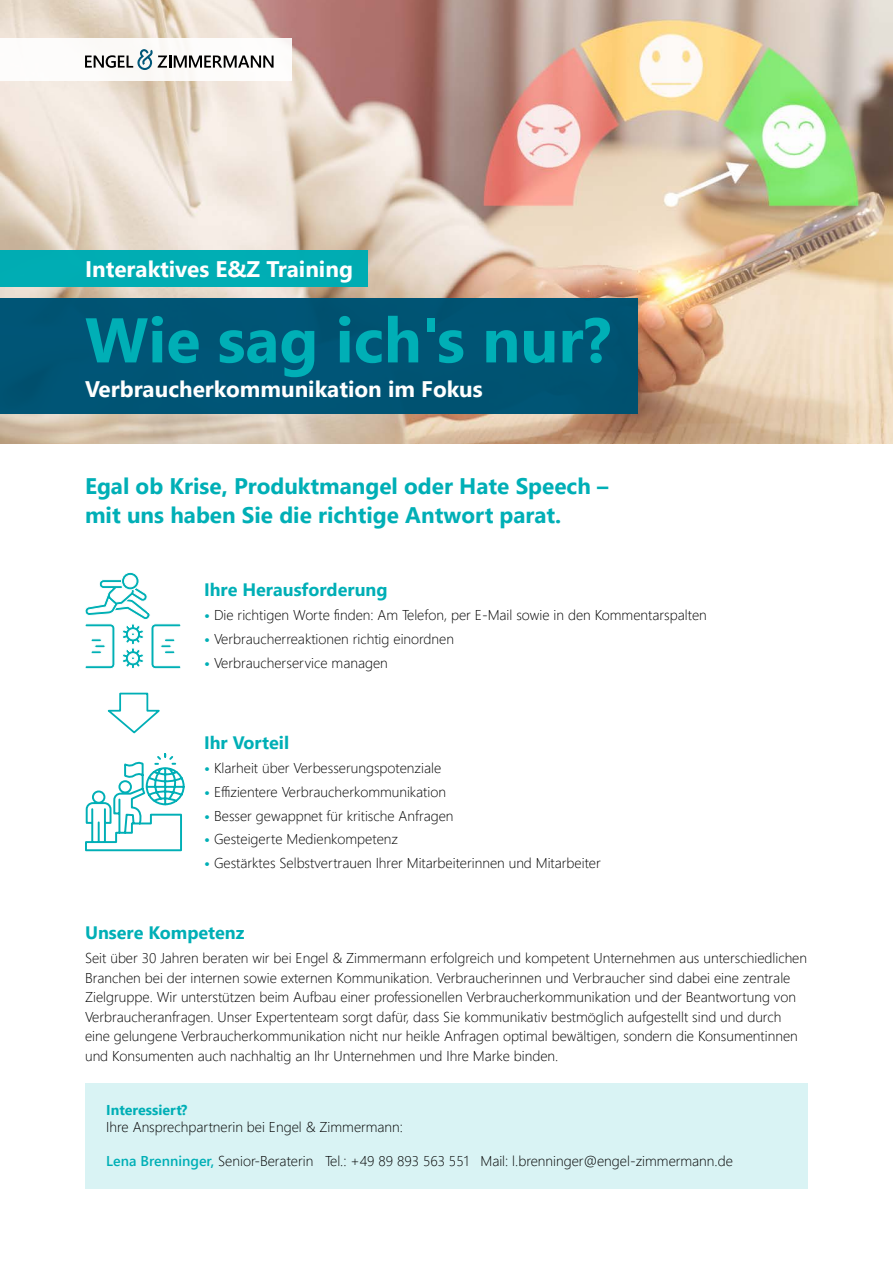
<style>
.page{position:relative;width:893px;height:1263px;background:#fff}
.page>*{position:absolute;margin:0;border:0;box-sizing:border-box;transform-origin:0 0}
.t1{font:700 63px "Segoe UI";color:#00afb6}
.t2{font:700 22.5px/28.5px "Segoe UI";color:#00afb6}
.t3{font:700 22.5px "Segoe UI";color:#fff}
.t4{font:700 18px "Segoe UI";color:#00afb6}
.t5{font:300 14.25px/19.5px "Segoe UI";color:#000}
.t6{font:700 14.25px "Segoe UI";color:#00afb6}
.s1{font-weight:700;color:#00afb6}
.s2{font-weight:600;color:#00afb6}
</style>
<div class="page">
<img style="left:0;top:0;width:893px;height:443px">
<div style="left:85px;top:1083px;width:723px;height:105px;background:#d9f3f4"></div>
<div style="left:0;top:298px;width:638px;height:115px;background:#005779"></div>
<div style="left:0;top:251px;width:368px;height:36px;background:#00afb6"></div>
<div style="left:0;top:38px;width:292px;height:43px;background:#fff"></div>
<svg style="left:85px;top:49px;width:189px;height:21px"></svg>
<svg style="left:85px;top:753px;width:100px;height:99px"></svg>
<svg style="left:85px;top:572px;width:96px;height:97px"></svg>
<svg style="left:107px;top:692px;width:53px;height:42px"></svg>
<h2 class="t3" style="left:85px;top:248px;width:269px">Interaktives E&amp;Z Training</h2>
<h1 class="t1" style="left:85px;top:281px;width:528px">Wie sag ich's nur?</h1>
<h2 class="t3" style="left:85px;top:368px;width:399px">Verbraucherkommunikation im Fokus</h2>
<h2 class="t2" style="left:85px;top:470px;width:525px">Egal ob Krise, Produktmangel oder Hate Speech – mit uns haben Sie die richtige Antwort parat.</h2>
<p class="t4" style="left:204px;top:573px;width:185px">Ihre Herausforderung</p>
<p class="t5" style="left:204px;top:604px;width:504px"><span class="s1">•</span> Die richtigen Worte finden: Am Telefon, per E-Mail sowie in den Kommentarspalten</p>
<p class="t5" style="left:204px;top:627px;width:251px"><span class="s1">•</span> Verbraucherreaktionen richtig einordnen</p>
<p class="t5" style="left:204px;top:651px;width:185px"><span class="s1">•</span> Verbraucherservice managen</p>
<p class="t4" style="left:204px;top:726px;width:87px">Ihr Vorteil</p>
<p class="t5" style="left:204px;top:757px;width:239px"><span class="s1">•</span> Klarheit über Verbesserungspotenziale</p>
<p class="t5" style="left:204px;top:781px;width:243px"><span class="s1">•</span> Effizientere Verbraucherkommunikation</p>
<p class="t5" style="left:204px;top:804px;width:251px"><span class="s1">•</span> Besser gewappnet für kritische Anfragen</p>
<p class="t5" style="left:204px;top:828px;width:196px"><span class="s1">•</span> Gesteigerte Medienkompetenz</p>
<p class="t5" style="left:204px;top:852px;width:398px"><span class="s1">•</span> Gestärktes Selbstvertrauen Ihrer Mitarbeiterinnen und Mitarbeiter</p>
<p class="t4" style="left:85px;top:916px;width:161px">Unsere Kompetenz</p>
<p class="t5" style="left:85px;top:947px;width:724px">Seit über 30 Jahren beraten wir bei Engel &amp; Zimmermann erfolgreich und kompetent Unternehmen aus unterschiedlichen Branchen bei der internen sowie externen Kommunikation. Verbraucherinnen und Verbraucher sind dabei eine zentrale Zielgruppe. Wir unterstützen beim Aufbau einer professionellen Verbraucherkommunikation und der Beantwortung von Verbraucheranfragen. Unser Expertenteam sorgt dafür, dass Sie kommunikativ bestmöglich aufgestellt sind und durch eine gelungene Verbraucherkommunikation nicht nur heikle Anfragen optimal bewältigen, sondern die Konsumentinnen und Konsumenten auch nachhaltig an Ihr Unternehmen und Ihre Marke binden.</p>
<p class="t6" style="left:106px;top:1096px;width:83px">Interessiert?</p>
<p class="t5" style="left:106px;top:1115px;width:298px">Ihre Ansprechpartnerin bei Engel &amp; Zimmermann:</p>
<p class="t5" style="left:106px;top:1150px;width:628px"><span class="s2">Lena Brenninger,</span> Senior-Beraterin Tel.: +49 89 893 563 551 Mail: l.brenninger@engel-zimmermann.de</p>
</div>
